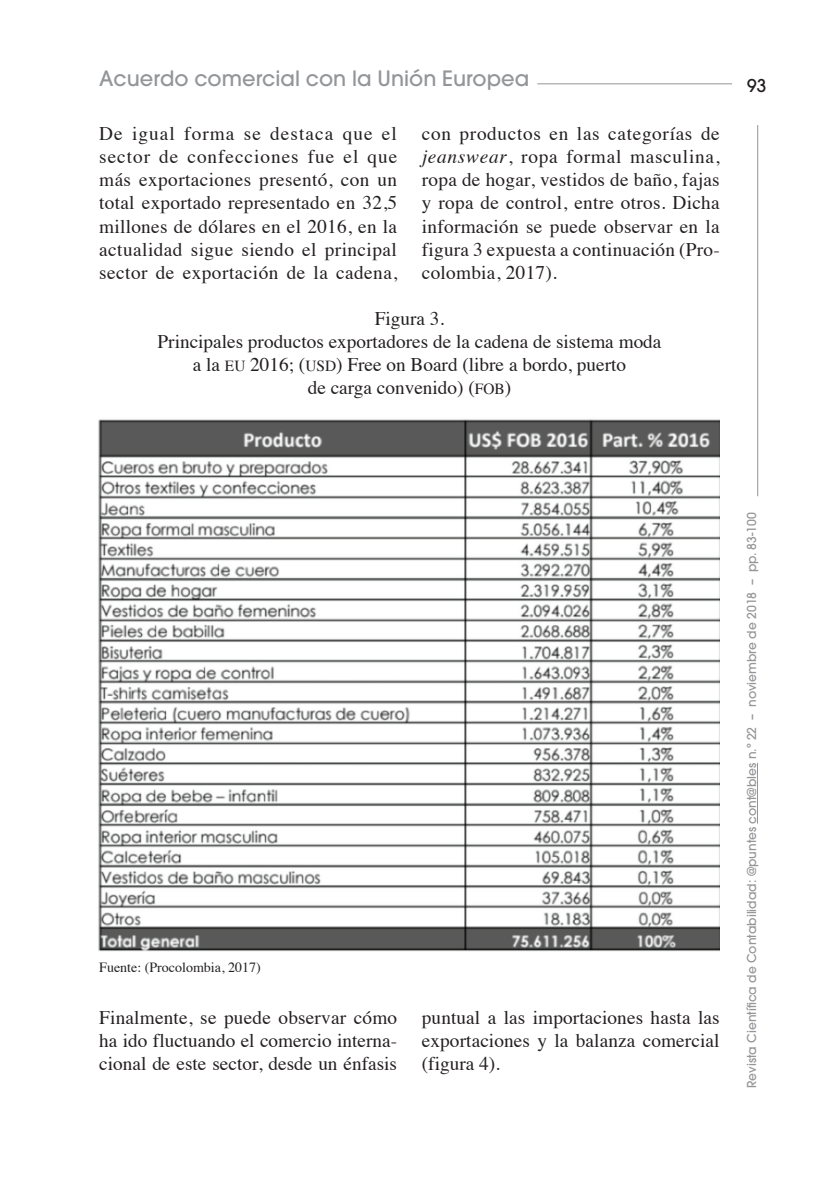
<style>
.page{position:relative;width:819px;height:1191px;background:#fff}
.page>*{position:absolute;margin:0;border:0;box-sizing:border-box;transform-origin:0 0}
.t1{font:500 21px "Avant Garde";color:#939598}
.t2{font:19.25px/23.1px "Times";color:#231f20;text-align:justify}
.t3{font:500 17.5px "Avant Garde";color:#231f20}
.t4{font:14px "Times";color:#231f20}
.t5{font:500 12.25px "Avant Garde";color:#939598}
.s1{font-style:italic}
.s2{font-family:"Times Roman SC800";font-size:15.4px}
</style>
<div class="page">
<hr style="left:757px;top:125px;width:1px;height:371px;background:#939598">
<hr style="left:757px;top:763px;width:1px;height:60px;background:#939598">
<hr style="left:537px;top:84px;width:195px;height:1px;background:#939598">
<img style="left:98px;top:419px;width:621px;height:533px">
<p class="t1" style="left:99px;top:65px;width:431px">Acuerdo comercial con la Unión Europea</p>
<p class="t2" style="left:99px;top:120px;width:299px">De igual forma se destaca que el sector de confecciones fue el que más exportaciones presentó, con un total exportado representado en 32,5 millones de dólares en el 2016, en la actualidad sigue siendo el principal sector de exportación de la cadena,</p>
<p class="t2" style="left:422px;top:120px;width:299px">con productos en las categorías de <span class="s1">jeanswear</span>, ropa formal masculina, ropa de hogar, vestidos de baño, fajas y ropa de control, entre otros. Dicha información se puede observar en la figura 3 expuesta a continuación (Pro&shy;colombia, 2017).</p>
<p class="t2" style="left:157px;top:305px;width:505px;text-align:center">Figura 3<span class="s1">.<br></span>Principales productos exportadores de la cadena de sistema moda a la <span class="s2">EU</span> 2016; (<span class="s2">USD</span>) Free on Board (libre a bordo, puerto<br>de carga convenido) (<span class="s2">FOB</span>)</p>
<p class="t3" style="left:747px;top:75px;width:21px">93</p>
<p class="t4" style="left:99px;top:954px;width:163px">Fuente: (Procolombia, 2017)</p>
<p class="t2" style="left:99px;top:1004px;width:299px">Finalmente, se puede observar cómo ha ido fluctuando el comercio interna&shy;cional de este sector, desde un énfasis</p>
<p class="t2" style="left:422px;top:1004px;width:299px">puntual a las importaciones hasta las exportaciones y la balanza comercial (figura 4).</p>
<p class="t5" style="left:744px;top:1087px;width:577px;rotate:-90deg">Revista Científica de Contabilidad: @puntes cont@bles n.º 22 – noviembre de 2018 – pp. 83-100</p>
</div>
